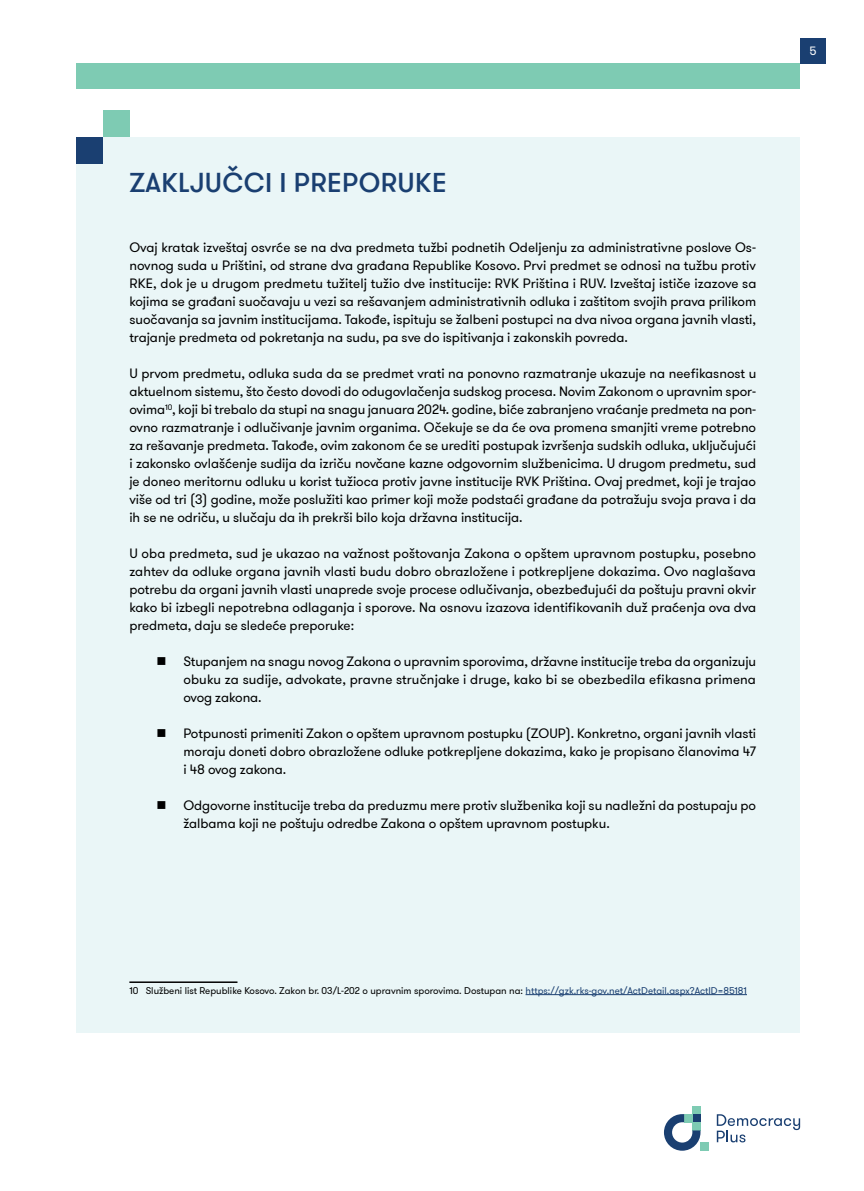
<style>
.page{position:relative;width:864px;height:1191px;background:#fff}
.page>*{position:absolute;margin:0;border:0;box-sizing:border-box;transform-origin:0 0}
.t1{font:500 27px "GT Walsheim Pro";letter-spacing:.015em;color:#1a3f71}
.t2{font:13.5px/18px "GT Walsheim Pro";letter-spacing:-.005em;color:#000;text-align:justify}
.t3{font:12px "GT Walsheim Pro";color:#fff}
.t4{font:9.75px "GT Walsheim Pro";color:#000}
.s1{color:#1a3f71}
</style>
<div class="page">
<div style="left:77px;top:63px;width:722px;height:26px;background:#7ecbb3"></div>
<div style="left:799px;top:38px;width:26px;height:25px;background:#1a3f71"></div>
<div style="left:77px;top:137px;width:722px;height:920px;background:#eaf6f7"></div>
<div style="left:103px;top:111px;width:26px;height:26px;background:#7ecbb3"></div>
<div style="left:77px;top:137px;width:26px;height:26px;background:#1a3f71"></div>
<hr style="left:129px;top:981px;width:108px;height:2px;background:#000">
<hr style="left:525px;top:994px;width:221px;height:1px;background:#1a3f71">
<div style="left:50px;top:1033px;width:776px;height:122px;background:#fff"></div>
<div style="left:692px;top:1106px;width:8px;height:8px;background:#7ecbb3"></div>
<div style="left:700px;top:1142px;width:8px;height:8px;background:#7ecbb3"></div>
<svg style="left:664px;top:1114px;width:36px;height:36px"></svg>
<svg style="left:716px;top:1114px;width:83px;height:28px"></svg>
<h1 class="t1" style="left:129px;top:165px;width:318px">ZAKLJUČCI I PREPORUKE</h1>
<p class="t2" style="left:129px;top:239px;width:628px">Ovaj kratak izveštaj osvrće se na dva predmeta tužbi podnetih Odeljenju za administrativne poslove Os&shy;novnog suda u Prištini, od strane dva građana Republike Kosovo. Prvi predmet se odnosi na tužbu protiv RKE, dok je u drugom predmetu tužitelj tužio dve institucije: RVK Priština i RUV. Izveštaj ističe izazove sa kojima se građani suočavaju u vezi sa rešavanjem administrativnih odluka i zaštitom svojih prava prilikom suočavanja sa javnim institucijama. Takođe, ispituju se žalbeni postupci na dva nivoa organa javnih vlasti, trajanje predmeta od pokretanja na sudu, pa sve do ispitivanja i zakonskih povreda.</p>
<p class="t2" style="left:129px;top:365px;width:628px">U prvom predmetu, odluka suda da se predmet vrati na ponovno razmatranje ukazuje na neefikasnost u aktuelnom sistemu, što često dovodi do odugovlačenja sudskog procesa. Novim Zakonom o upravnim spor&shy;ovima<sup>10</sup>, koji bi trebalo da stupi na snagu januara 2024. godine, biće zabranjeno vraćanje predmeta na pon&shy;ovno razmatranje i odlučivanje javnim organima. Očekuje se da će ova promena smanjiti vreme potrebno za rešavanje predmeta. Takođe, ovim zakonom će se urediti postupak izvršenja sudskih odluka, uključujući i zakonsko ovlašćenje sudija da izriču novčane kazne odgovornim službenicima. U drugom predmetu, sud je doneo meritornu odluku u korist tužioca protiv javne institucije RVK Priština. Ovaj predmet, koji je trajao više od tri (3) godine, može poslužiti kao primer koji može podstaći građane da potražuju svoja prava i da ih se ne odriču, u slučaju da ih prekrši bilo koja državna institucija.</p>
<p class="t2" style="left:129px;top:545px;width:628px">U oba predmeta, sud je ukazao na važnost poštovanja Zakona o opštem upravnom postupku, posebno zahtev da odluke organa javnih vlasti budu dobro obrazložene i potkrepljene dokazima. Ovo naglašava potrebu da organi javnih vlasti unaprede svoje procese odlučivanja, obezbeđujući da poštuju pravni okvir kako bi izbegli nepotrebna odlaganja i sporove. Na osnovu izazova identifikovanih duž praćenja ova dva predmeta, daju se sledeće preporuke:</p>
<p class="t2" style="left:183px;top:653px;width:574px">Stupanjem na snagu novog Zakona o upravnim sporovima, državne institucije treba da organizuju obuku za sudije, advokate, pravne stručnjake i druge, kako bi se obezbedila efikasna primena ovog zakona.</p>
<p class="t2" style="left:183px;top:725px;width:574px">Potpunosti primeniti Zakon o opštem upravnom postupku (ZOUP). Konkretno, organi javnih vlasti moraju doneti dobro obrazložene odluke potkrepljene dokazima, kako je propisano članovima 47 i 48 ovog zakona.</p>
<p class="t2" style="left:183px;top:797px;width:574px">Odgovorne institucije treba da preduzmu mere protiv službenika koji su nadležni da postupaju po žalbama koji ne poštuju odredbe Zakona o opštem upravnom postupku.</p>
<p class="t3" style="left:809px;top:43px;width:9px">5</p>
<p class="t4" style="left:129px;top:984px;width:618px">10 Službeni list Republike Kosovo. Zakon br. 03/L-202 o upravnim sporovima. Dostupan na: <span class="s1">https://gzk.rks-gov.net/ActDetail.aspx?ActID=85181</span></p>
</div>
